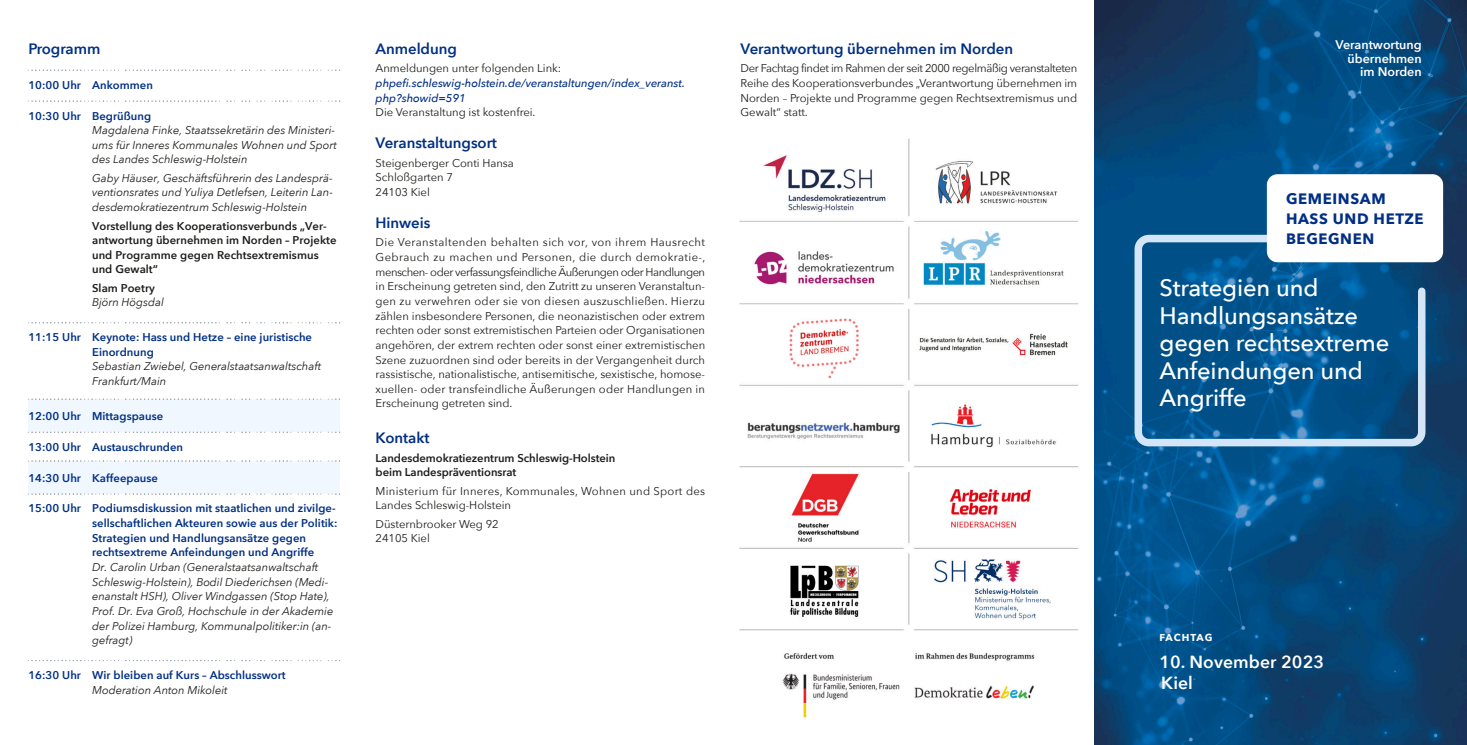
<style>
.page{position:relative;width:1467px;height:745px;background:#fff}
.page>*{position:absolute;margin:0;border:0;box-sizing:border-box;transform-origin:0 0}
.t1{font:500 23.75px/27.5px "Avenir Next";letter-spacing:-.005em;color:#fff}
.t2{font:600 17.5px/21px "Avenir Next";letter-spacing:.005em;color:#fff}
.t3{font:600 15px "Avenir Next";letter-spacing:-.005em;color:#002f83}
.t4{font:700 15px/20.2px "Avenir Next";letter-spacing:.04em;color:#002f83}
.t5{font:600 12.5px/13.5px "Avenir Next";color:#fff;text-align:right}
.t6{font:11.25px/14.6px "Avenir Next";letter-spacing:-.005em;color:#1d1d1b}
.t7{font:italic 11.25px/14.6px "Avenir Next";letter-spacing:-.005em;color:#1d1d1b}
.t8{font:600 11.25px/14.6px "Avenir Next";letter-spacing:.005em;color:#002f83}
.t9{font:600 11.25px/14.6px "Avenir Next";letter-spacing:.005em;color:#1d1d1b}
.t10{font:11.25px/14.6px "Avenir Next";letter-spacing:.025em;color:#1d1d1b}
.t11{font:italic 500 11.25px/14.6px "Avenir Next";letter-spacing:-.005em;color:#002f83}
.t12{font:700 10px "Avenir Next";letter-spacing:.08em;color:#fff}
</style>
<div class="page">
<svg style="left:28px;top:70px;width:312px;height:1px"></svg>
<svg style="left:28px;top:100px;width:312px;height:2px"></svg>
<svg style="left:28px;top:322px;width:312px;height:1px"></svg>
<div style="left:28px;top:399px;width:312px;height:33px;background:#f0f7ff"></div>
<svg style="left:28px;top:398px;width:312px;height:1px"></svg>
<svg style="left:28px;top:431px;width:312px;height:1px"></svg>
<div style="left:28px;top:461px;width:312px;height:32px;background:#f0f7ff"></div>
<svg style="left:28px;top:460px;width:312px;height:1px"></svg>
<svg style="left:28px;top:493px;width:312px;height:1px"></svg>
<img style="left:1095px;top:0;width:372px;height:744px">
<div style="left:1134px;top:235px;width:291px;height:211px;border:8px solid #d4e5f7;border-radius:11px"></div>
<div style="left:1267px;top:174px;width:176px;height:88px;background:#fff;border-radius:11px"></div>
<img style="left:740px;top:138px;width:338px;height:579px">
<h3 class="t3" style="left:28px;top:39px;width:74px">Programm</h3>
<p class="t8" style="left:28px;top:78px;width:126px">10:00 Uhr Ankommen</p>
<p class="t8" style="left:28px;top:108px;width:124px">10:30 Uhr Begrüßung</p>
<p class="t7" style="left:92px;top:123px;width:246px">Magdalena Finke, Staatssekretärin des Ministeri&shy;ums für Inneres Kommunales Wohnen und Sport des Landes Schleswig-Holstein</p>
<p class="t7" style="left:92px;top:171px;width:242px;text-align:justify">Gaby Häuser, Geschäftsführerin des Landesprä&shy;ventionsrates und Yuliya Detlefsen, Leiterin Lan&shy;desdemokratiezentrum Schleswig-Holstein</p>
<p class="t9" style="left:92px;top:218px;width:246px">Vorstellung des Kooperationsverbunds „Ver&shy;antwortung übernehmen im Norden – Projekte und Programme gegen Rechtsextremismus und Gewalt“</p>
<p class="t9" style="left:92px;top:281px;width:64px">Slam Poetry</p>
<p class="t7" style="left:92px;top:295px;width:73px">Björn Högsdal</p>
<p class="t8" style="left:92px;top:330px;width:221px;text-indent:-64px">11:15 Uhr Keynote: Hass und Hetze – eine juristische<br>Einordnung</p>
<p class="t7" style="left:92px;top:359px;width:230px">Sebastian Zwiebel, Generalstaatsanwaltschaft<br>Frankfurt/Main</p>
<p class="t8" style="left:28px;top:408px;width:136px">12:00 Uhr Mittagspause</p>
<p class="t8" style="left:28px;top:439px;width:156px">13:00 Uhr Austauschrunden</p>
<p class="t8" style="left:28px;top:470px;width:131px">14:30 Uhr Kaffeepause</p>
<p class="t8" style="left:92px;top:501px;width:247px;text-indent:-64px">15:00 Uhr Podiumsdiskussion mit staatlichen und zivilge&shy;sellschaftlichen Akteuren sowie aus der Politik:<br>Strategien und Handlungsansätze gegen rechtsextreme Anfeindungen und Angriffe</p>
<p class="t7" style="left:92px;top:559px;width:243px">Dr. Carolin Urban (Generalstaatsanwaltschaft Schleswig-Holstein), Bodil Diederichsen (Medi&shy;enanstalt HSH), Oliver Windgassen (Stop Hate), Prof. Dr. Eva Groß, Hochschule in der Akademie der Polizei Hamburg, Kommunalpolitiker:in (an&shy;gefragt)</p>
<p class="t8" style="left:28px;top:667px;width:259px">16:30 Uhr Wir bleiben auf Kurs – Abschlusswort</p>
<p class="t7" style="left:92px;top:682px;width:137px">Moderation Anton Mikoleit</p>
<h3 class="t3" style="left:376px;top:39px;width:83px">Anmeldung</h3>
<p class="t6" style="left:376px;top:61px;width:187px">Anmeldungen unter folgenden Link:</p>
<p class="t11" style="left:376px;top:76px;width:311px">phpefi.schleswig-holstein.de/veranstaltungen/index_veranst. php?showid=591</p>
<p class="t6" style="left:376px;top:105px;width:161px">Die Veranstaltung ist kostenfrei.</p>
<h3 class="t3" style="left:376px;top:133px;width:123px">Veranstaltungsort</h3>
<p class="t6" style="left:376px;top:156px;width:140px">Steigenberger Conti Hansa<br>Schloßgarten 7<br>24103 Kiel</p>
<h3 class="t3" style="left:376px;top:213px;width:56px">Hinweis</h3>
<p class="t6" style="left:376px;top:235px;width:331px;text-align:justify">Die Veranstaltenden behalten sich vor, von ihrem Hausrecht Gebrauch zu machen und Personen, die durch demokratie-, menschen- oder verfassungsfeindliche Äußerungen oder Handlungen in Erscheinung getreten sind, den Zutritt zu unseren Veranstaltun&shy;gen zu verwehren oder sie von diesen auszuschließen. Hierzu zählen insbesondere Personen, die neonazistischen oder extrem rechten oder sonst extremistischen Parteien oder Organisationen angehören, der extrem rechten oder sonst einer extremistischen Szene zuzuordnen sind oder bereits in der Vergangenheit durch rassistische, nationalistische, antisemitische, sexistische, homose&shy;xuellen- oder transfeindliche Äußerungen oder Handlungen in Erscheinung getreten sind.</p>
<h3 class="t3" style="left:376px;top:428px;width:56px">Kontakt</h3>
<p class="t9" style="left:376px;top:450px;width:241px">Landesdemokratiezentrum Schleswig-Holstein beim Landespräventionsrat</p>
<p class="t10" style="left:376px;top:483px;width:331px">Ministerium für Inneres, Kommunales, Wohnen und Sport des<br>Landes Schleswig-Holstein</p>
<p class="t6" style="left:376px;top:516px;width:125px">Düsternbrooker Weg 92<br>24105 Kiel</p>
<h3 class="t3" style="left:741px;top:39px;width:274px">Verantwortung übernehmen im Norden</h3>
<p class="t6" style="left:741px;top:61px;width:338px;text-align:justify">Der Fachtag findet im Rahmen der seit 2000 regelmäßig veranstalteten Reihe des Kooperationsverbundes „Verantwortung übernehmen im Norden – Projekte und Programme gegen Rechtsextremismus und Gewalt“ statt.</p>
<p class="t5" style="left:1335px;top:38px;width:88px">Verantwortung übernehmen im Norden</p>
<h3 class="t4" style="left:1286px;top:189px;width:139px">GEMEINSAM<br>HASS UND HETZE<br>BEGEGNEN</h3>
<h1 class="t1" style="left:1159px;top:275px;width:231px">Strategien und<br>Handlungsansätze gegen rechtsextreme<br>Anfeindungen und<br>Angriffe</h1>
<p class="t12" style="left:1159px;top:630px;width:54px">FACHTAG</p>
<h2 class="t2" style="left:1159px;top:652px;width:166px">10. November 2023<br>Kiel</h2>
</div>
